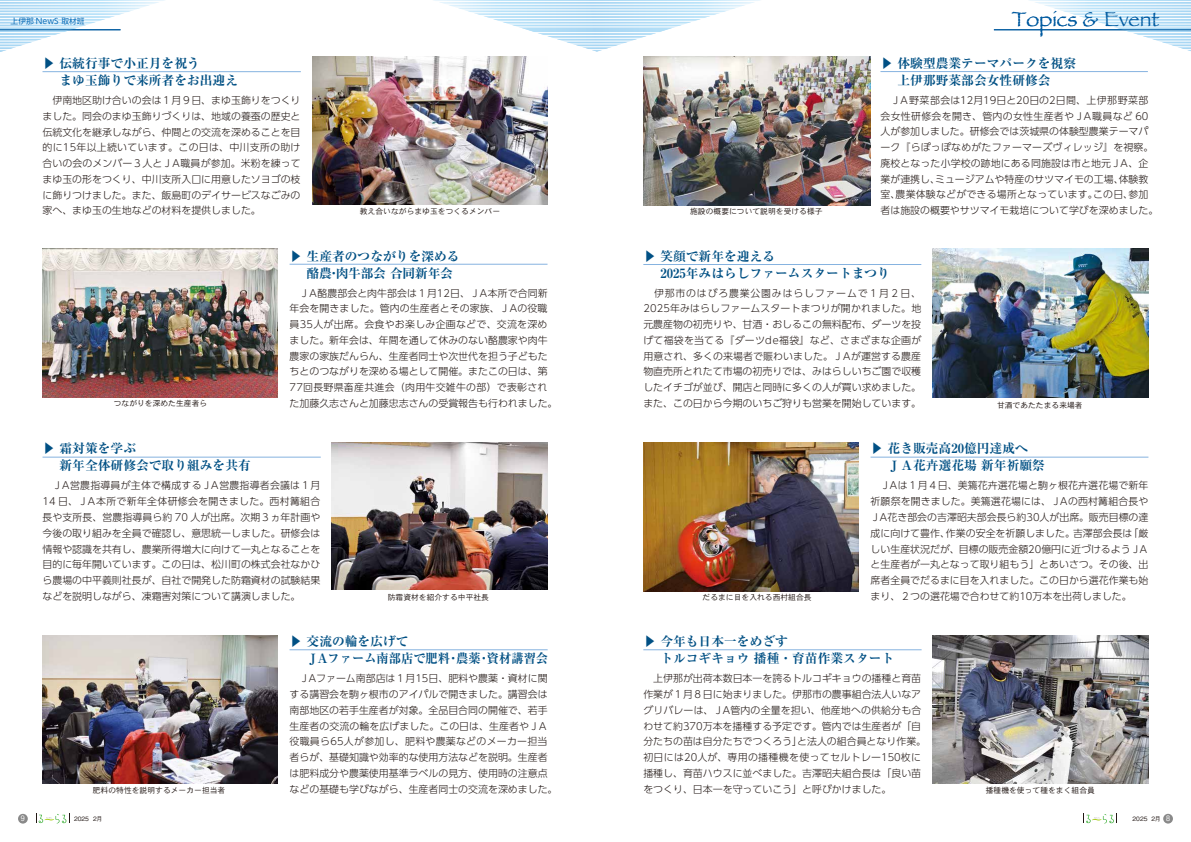
<style>
.page{position:relative;width:1191px;height:842px;background:#fff}
.page>*{position:absolute;margin:0;border:0;box-sizing:border-box;transform-origin:0 0}
.t1{font:21.3px "Papyrus";color:#005aa0}
.t2{font:700 expanded 12.8px/17px "Ryumin Pro";color:#005084}
.t3{font:700 expanded 12.8px "Ryumin Pro";color:#005084;scale:.96 1}
.t4{font:300 9.9px/15.8px "UD Shin Go Pro";color:#221815}
.t5{font:300 9.9px "UD Shin Go Pro";letter-spacing:.02em;color:#221815}
.t6{font:300 9.9px "UD Shin Go Pro";letter-spacing:.03em;color:#221815}
.t7{font:7.8px "DFHS Gothic Std W3";color:#221815}
.t8{font:7.8px "UD Shin M Go Pro";color:#0068b7}
.t9{font:500 7.4px "Gothic BBB Pro";color:#fff;scale:.85 1}
.t10{font:500 6px "Gothic BBB Pro";color:#221815}
</style>
<div class="page">
<svg style="left:1028px;top:0;width:163px;height:51px"></svg>
<svg style="left:0;top:0;width:165px;height:52px"></svg>
<svg style="left:433px;top:0;width:327px;height:52px"></svg>
<hr style="left:0;top:1px;width:1191px;height:1px;background:#fff">
<hr style="left:0;top:4px;width:1191px;height:1px;background:#fff">
<hr style="left:0;top:7px;width:1191px;height:1px;background:#fff">
<hr style="left:0;top:10px;width:1191px;height:1px;background:#fff">
<hr style="left:0;top:13px;width:1191px;height:1px;background:#fff">
<hr style="left:0;top:15px;width:1191px;height:1px;background:#fff">
<hr style="left:0;top:18px;width:1191px;height:1px;background:#fff">
<hr style="left:0;top:21px;width:1191px;height:1px;background:#fff">
<hr style="left:0;top:24px;width:1191px;height:1px;background:#fff">
<hr style="left:0;top:27px;width:1191px;height:1px;background:#fff">
<hr style="left:0;top:30px;width:120px;height:1px;background:#005aa0">
<hr style="left:994px;top:30px;width:197px;height:1px;background:#005aa0">
<hr style="left:0;top:32px;width:1191px;height:1px;background:#fff">
<hr style="left:0;top:35px;width:1191px;height:1px;background:#fff">
<hr style="left:0;top:38px;width:1191px;height:1px;background:#fff">
<hr style="left:0;top:41px;width:1191px;height:1px;background:#fff">
<hr style="left:0;top:44px;width:1191px;height:1px;background:#fff">
<hr style="left:0;top:47px;width:1191px;height:1px;background:#fff">
<hr style="left:0;top:49px;width:1191px;height:1px;background:#fff">
<div style="left:18px;top:814px;width:10px;height:9px;background:#898989;border-radius:50%"></div>
<svg style="left:36px;top:814px;width:34px;height:9px"></svg>
<div style="left:1163px;top:814px;width:10px;height:9px;background:#898989;border-radius:50%"></div>
<svg style="left:1083px;top:814px;width:34px;height:9px"></svg>
<img style="left:312px;top:57px;width:235px;height:147px">
<img style="left:332px;top:442px;width:215px;height:148px">
<img style="left:43px;top:635px;width:235px;height:149px">
<img style="left:43px;top:249px;width:235px;height:149px">
<hr style="left:43px;top:71px;width:258px;height:1px;background:#86b3e0">
<hr style="left:289px;top:264px;width:258px;height:1px;background:#86b3e0">
<hr style="left:43px;top:457px;width:278px;height:1px;background:#86b3e0">
<img style="left:933px;top:249px;width:215px;height:149px">
<img style="left:933px;top:635px;width:215px;height:149px">
<img style="left:643px;top:57px;width:227px;height:149px">
<img style="left:643px;top:442px;width:216px;height:149px">
<hr style="left:289px;top:650px;width:258px;height:1px;background:#86b3e0">
<hr style="left:643px;top:264px;width:278px;height:1px;background:#86b3e0">
<hr style="left:880px;top:71px;width:267px;height:1px;background:#86b3e0">
<hr style="left:870px;top:457px;width:278px;height:1px;background:#86b3e0">
<hr style="left:643px;top:650px;width:278px;height:1px;background:#86b3e0">
<p class="t8" style="left:11px;top:14px;width:76px">上伊那 NewS 取材班</p>
<p class="t2" style="left:43px;top:54px;width:197px">▶ 伝統行事で小正月を祝う<br>　まゆ玉飾りで来所者をお出迎え</p>
<p class="t4" style="left:43px;top:92px;width:260px;text-align:justify">　伊南地区助け合いの会は１月９日、まゆ玉飾りをつくりました。同会のまゆ玉飾りづくりは、地域の養蚕の歴史と伝統文化を継承しながら、仲間との交流を深めることを目的に15年以上続いています。この日は、中川支所の助け合いの会のメンバー３人とＪＡ職員が参加。米粉を練ってまゆ玉の形をつくり、中川支所入口に用意したソヨゴの枝に飾りつけました。また、飯島町のデイサービスなごみの家へ、まゆ玉の生地などの材料を提供しました。</p>
<p class="t7" style="left:360px;top:207px;width:142px">教え合いながらまゆ玉をつくるメンバー</p>
<p class="t7" style="left:114px;top:399px;width:95px">つながりを深めた生産者ら</p>
<p class="t2" style="left:43px;top:439px;width:210px">▶ 霜対策を学ぶ<br>　新年全体研修会で取り組みを共有</p>
<p class="t2" style="left:289px;top:246px;width:172px">▶ 生産者のつながりを深める　酪農肉牛部会合同新年会</p>
<p class="t2" style="left:327px;top:263px;width:14px">・</p>
<p class="t4" style="left:289px;top:285px;width:269px">　ＪＡ酪農部会と肉牛部会は１月12日、ＪＡ本所で合同新年会を開きました。管内の生産者とその家族、ＪＡの役職員35人が出席。会食やお楽しみ企画などで、交流を深めました。新年会は、年間を通して休みのない酪農家や肉牛農家の家族だんらん、生産者同士や次世代を担う子どもたちとのつながりを深める場として開催。またこの日は、第<br>77回長野県畜産共進会（肉用牛交雑牛の部）で表彰された加藤久志さんと加藤忠志さんの受賞報告も行われました。</p>
<p class="t4" style="left:43px;top:477px;width:279px;text-align:justify">　ＪＡ営農指導員が主体で構成するＪＡ営農指導者会議は１月14 日、ＪＡ本所で新年全体研修会を開きました。西村篝組合長や支所長、営農指導員ら約 70 人が出席。次期３ヵ年計画や今後の取り組みを全員で確認し、意思統一しました。研修会は情報や認識を共有し、農業所得増大に向けて一丸となることを目的に毎年開いています。この日は、松川町の株式会社なかひら農場の中平義則社長が、自社で開発した防霜資材の試験結果などを説明しながら、凍霜害対策について講演しました。</p>
<p class="t7" style="left:388px;top:593px;width:103px">防霜資材を紹介する中平社長</p>
<p class="t2" style="left:289px;top:632px;width:121px">▶ 交流の輪を広げて</p>
<p class="t9" style="left:21px;top:812px;width:6px">9</p>
<p class="t7" style="left:93px;top:786px;width:134px">肥料の特性を説明するメーカー担当者</p>
<p class="t10" style="left:93px;top:814px;width:11px">月2</p>
<p class="t10" style="left:74px;top:814px;width:17px">2025</p>
<p class="t3" style="left:487px;top:648px;width:65px">資材講習会</p>
<p class="t2" style="left:289px;top:649px;width:162px">　ＪＡファーム南部店で肥料</p>
<p class="t3" style="left:456px;top:648px;width:27px">農薬</p>
<p class="t3" style="left:447px;top:648px;width:14px">・</p>
<p class="t3" style="left:478px;top:648px;width:14px">・</p>
<p class="t4" style="left:289px;top:670px;width:269px">　ＪＡファーム南部店は１月15日、肥料や農薬・資材に関する講習会を駒ヶ根市のアイパルで開きました。講習会は南部地区の若手生産者が対象。全品目合同の開催で、若手生産者の交流の輪を広げました。この日は、生産者やＪＡ役職員ら65人が参加し、肥料や農薬などのメーカー担当者らが、基礎知識や効率的な使用方法などを説明。生産者は肥料成分や農薬使用基準ラベルの見方、使用時の注意点などの基礎も学びながら、生産者同士の交流を深めました。</p>
<h1 class="t1" style="left:1011px;top:6px;width:149px">Topics &amp; Event</h1>
<p class="t2" style="left:880px;top:54px;width:197px">▶ 体験型農業テーマパークを視察　上伊那野菜部会女性研修会</p>
<p class="t7" style="left:690px;top:207px;width:134px">施設の概要について説明を受ける様子</p>
<p class="t4" style="left:880px;top:92px;width:269px">　ＪＡ野菜部会は12月19日と20日の2日間、上伊那野菜部</p>
<p class="t6" style="left:880px;top:108px;width:269px">会女性研修会を開き、管内の女性生産者やＪＡ職員など 60</p>
<p class="t4" style="left:880px;top:123px;width:269px">人が参加しました。研修会では茨城県の体験型農業テーマパ</p>
<p class="t5" style="left:880px;top:139px;width:274px">ーク『らぽっぽなめがたファーマーズヴィレッジ』を視察。</p>
<p class="t4" style="left:880px;top:155px;width:269px">廃校となった小学校の跡地にある同施設は市と地元ＪＡ、企</p>
<p class="t4" style="left:1118px;top:171px;width:31px">体験教</p>
<p class="t4" style="left:880px;top:171px;width:61px">業が連携し、</p>
<p class="t4" style="left:935px;top:171px;width:190px">ミュージアムや特産のサツマイモの工場、</p>
<p class="t5" style="left:895px;top:187px;width:204px">農業体験などができる場所となっています。</p>
<p class="t4" style="left:880px;top:186px;width:279px">室、<br>者は施設の概要やサツマイモ栽培について学びを深めました。</p>
<p class="t4" style="left:1128px;top:186px;width:22px">参加</p>
<p class="t4" style="left:1093px;top:186px;width:42px">この日、</p>
<p class="t2" style="left:643px;top:246px;width:248px">▶ 笑顔で新年を迎える<br>　 2025年みはらしファームスタートまつり</p>
<p class="t4" style="left:643px;top:285px;width:279px;text-align:justify">　伊那市のはびろ農業公園みはらしファームで１月２日、2025年みはらしファームスタートまつりが開かれました。地元農産物の初売りや、甘酒・おしるこの無料配布、ダーツを投げて福袋を当てる『ダーツｄｅ福袋』など、さまざまな企画が用意され、多くの来場者で賑わいました。ＪＡが運営する農産物直売所とれたて市場の初売りでは、みはらしいちご園で収穫したイチゴが並び、開店と同時に多くの人が買い求めました。</p>
<p class="t4" style="left:643px;top:395px;width:279px">また、この日から今期のいちご狩りも営業を開始しています。</p>
<p class="t7" style="left:997px;top:401px;width:87px">甘酒であたたまる来場者</p>
<p class="t7" style="left:702px;top:593px;width:111px">だるまに目を入れる西村組合長</p>
<p class="t2" style="left:870px;top:439px;width:176px">▶ 花き販売高20億円達成へ<br>　ＪＡ花卉選花場新年祈願祭</p>
<p class="t4" style="left:870px;top:477px;width:279px;text-align:right">　ＪＡは１月４日、美篶花卉選花場と駒ヶ根花卉選花場で新年祈願祭を開きました。美篶選花場には、ＪＡの西村篝組合長や<br>ＪＡ花き部会の吉澤昭夫部会長ら約30人が出席。販売目標の達「厳</p>
<p class="t4" style="left:946px;top:525px;width:130px">作業の安全を祈願しました。</p>
<p class="t4" style="left:870px;top:525px;width:279px">成に向けて豊作、<br>しい生産状況だが、目標の販売金額20億円に近づけるようＪＡと生産者が一丸となって取り組もう」とあいさつ。その後、出席者全員でだるまに目を入れました。この日から選花作業も始まり、２つの選花場で合わせて約10万本を出荷しました。</p>
<p class="t4" style="left:1073px;top:525px;width:61px">吉澤部会長は</p>
<p class="t2" style="left:643px;top:632px;width:252px">▶ 今年も日本一をめざす<br>　トルコギキョウ播種・育苗作業スタート</p>
<p class="t4" style="left:643px;top:670px;width:279px">　上伊那が出荷本数日本一を誇るトルコギキョウの播種と育苗</p>
<p class="t4" style="left:643px;top:686px;width:279px">作業が１月８日に始まりました。伊那市の農事組合法人いなア</p>
<p class="t4" style="left:643px;top:702px;width:279px">グリバレーは、ＪＡ管内の全量を担い、他産地への供給分も合</p>
<p class="t4" style="left:643px;top:717px;width:279px">わせて約370万本を播種する予定です。管内では生産者が「自</p>
<p class="t4" style="left:797px;top:733px;width:130px">と法人の組合員となり作業。</p>
<p class="t4" style="left:643px;top:733px;width:279px">分たちの苗は自分たちでつくろう」<br>初日には20人が、専用の播種機を使ってセルトレー150枚に播種し、育苗ハウスに並べました。吉澤昭夫組合長は「良い苗</p>
<p class="t4" style="left:643px;top:780px;width:250px">をつくり、日本一を守っていこう」と呼びかけました。</p>
<p class="t7" style="left:985px;top:786px;width:111px">播種機を使って種をまく組合員</p>
<p class="t9" style="left:1166px;top:812px;width:6px">8</p>
<p class="t10" style="left:1151px;top:814px;width:11px">月2</p>
<p class="t10" style="left:1132px;top:814px;width:17px">2025</p>
</div>
